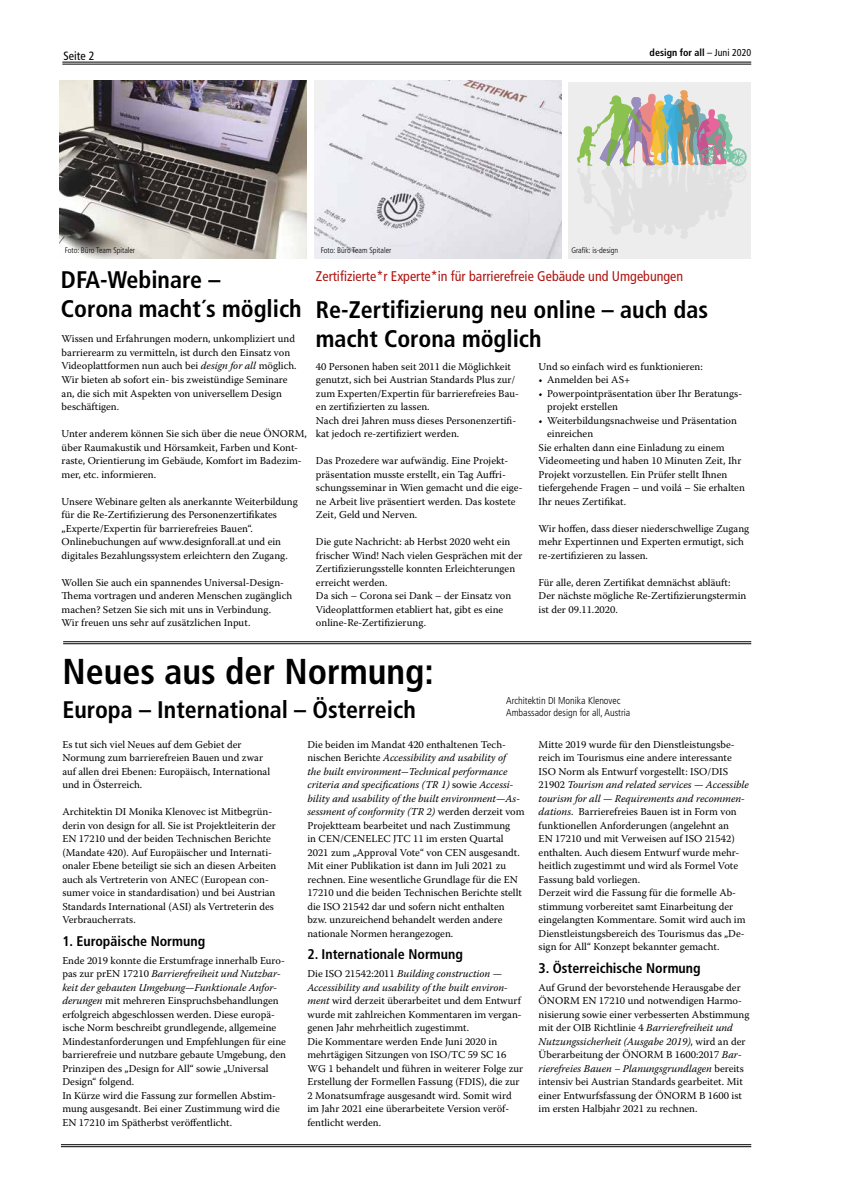
<style>
.page{position:relative;width:842px;height:1191px;background:#fff}
.page>*{position:absolute;margin:0;border:0;box-sizing:border-box;transform-origin:0 0}
.t1{font:700 condensed 36px "Frutiger LT Std";color:#000}
.t2{font:700 condensed 24px/28.8px "Frutiger LT Std";color:#000}
.t3{font:700 condensed 14px "Frutiger LT Std";color:#000}
.t4{font:condensed 14px "Frutiger LT Std";color:#ae1613}
.t5{font:condensed 12px "Frutiger LT Std";color:#000}
.t6{font:10.5px/13.5px "Warnock Pro";color:#000}
.t7{font:300 condensed 10px/12px "Frutiger LT Std";color:#000}
.t8{font:700 condensed 10px "Frutiger LT Std";color:#000}
.t9{font:300 condensed 8px "Frutiger LT Std";color:#000}
.s1{font-weight:400}
.s2{font-style:italic}
</style>
<div class="page">
<hr style="left:62px;top:64px;width:689px;height:1px;background:#000">
<hr style="left:62px;top:62px;width:689px;height:1px;background:#000">
<hr style="left:61px;top:1146px;width:690px;height:1px;background:#000">
<hr style="left:61px;top:1144px;width:690px;height:1px;background:#000">
<hr style="left:63px;top:641px;width:688px;height:1px;background:#000">
<hr style="left:63px;top:643px;width:688px;height:1px;background:#000">
<img style="left:60px;top:81px;width:246px;height:177px">
<img style="left:315px;top:81px;width:246px;height:177px">
<div style="left:568px;top:83px;width:183px;height:175px;background:#ededed"></div>
<svg style="left:577px;top:90px;width:170px;height:149px"></svg>
<p class="t5" style="left:64px;top:48px;width:32px">Seite 2</p>
<p class="t8" style="left:650px;top:47px;width:103px">design for all <span class="s1">– Juni 2020</span></p>
<p class="t9" style="left:65px;top:246px;width:72px">Foto: Büro Team Spitaler</p>
<p class="t9" style="left:321px;top:246px;width:72px">Foto: Büro Team Spitaler</p>
<p class="t9" style="left:571px;top:246px;width:48px">Grafik: is-design</p>
<h2 class="t2" style="left:61px;top:265px;width:242px">DFA-Webinare –<br>Corona macht´s möglich</h2>
<h3 class="t4" style="left:316px;top:267px;width:369px">Zertifizierte*r Experte*in für barrierefreie Gebäude und Umgebungen</h3>
<h2 class="t2" style="left:316px;top:295px;width:394px">Re-Zertifizierung neu online – auch das</h2>
<p class="t6" style="left:62px;top:332px;width:235px">Wissen und Erfahrungen modern, unkompliziert und</p>
<h2 class="t2" style="left:316px;top:324px;width:227px">macht Corona möglich</h2>
<p class="t6" style="left:62px;top:345px;width:236px">barrierearm zu vermitteln, ist durch den Einsatz von Videoplattformen nun auch bei <span class="s2">design for all</span> möglich.<br>Wir bieten ab sofort ein- bis zweistündige Seminare an, die sich mit Aspekten von universellem Design beschäftigen.</p>
<p class="t6" style="left:62px;top:426px;width:247px">Unter anderem können Sie sich über die neue ÖNORM, über Raumakustik und Hörsamkeit, Farben und Kont&shy;raste, Orientierung im Gebäude, Komfort im Badezim&shy;mer, etc. informieren.</p>
<p class="t6" style="left:62px;top:494px;width:238px">Unsere Webinare gelten als anerkannte Weiterbildung für die Re-Zertifizierung des Personenzertifikates „Experte/Expertin für barrierefreies Bauen“.<br>Onlinebuchungen auf www.designforall.at und ein digitales Bezahlungssystem erleichtern den Zugang.</p>
<p class="t6" style="left:62px;top:575px;width:232px">Wollen Sie auch ein spannendes Universal-Design-Thema vortragen und anderen Menschen zugänglich machen? Setzen Sie sich mit uns in Verbindung.<br>Wir freuen uns sehr auf zusätzlichen Input.</p>
<p class="t6" style="left:316px;top:359px;width:204px">40 Personen haben seit 2011 die Möglichkeit genutzt, sich bei Austrian Standards Plus zur/ zum Experten/Expertin für barrierefreies Bau&shy;en zertifizierten zu lassen.<br>Nach drei Jahren muss dieses Personenzertifi&shy;kat jedoch re-zertifiziert werden.</p>
<p class="t6" style="left:316px;top:454px;width:208px">Das Prozedere war aufwändig. Eine Projekt&shy;präsentation musste erstellt, ein Tag Auffri&shy;schungsseminar in Wien gemacht und die eige&shy;ne Arbeit live präsentiert werden. Das kostete Zeit, Geld und Nerven.</p>
<p class="t6" style="left:316px;top:535px;width:208px">Die gute Nachricht: ab Herbst 2020 weht ein frischer Wind! Nach vielen Gesprächen mit der Zertifizierungsstelle konnten Erleichterungen erreicht werden.<br>Da sich – Corona sei Dank – der Einsatz von Videoplattformen etabliert hat, gibt es eine online-Re-Zertifizierung.</p>
<p class="t6" style="left:539px;top:359px;width:166px">Und so einfach wird es funktionieren:</p>
<p class="t6" style="left:539px;top:373px;width:93px">• Anmelden bei AS+</p>
<p class="t6" style="left:547px;top:386px;width:197px;text-indent:-9px">• Powerpointpräsentation über Ihr Beratungs&shy;projekt erstellen</p>
<p class="t6" style="left:539px;top:413px;width:200px">• Weiterbildungsnachweise und Präsentation</p>
<p class="t6" style="left:547px;top:427px;width:48px">einreichen</p>
<p class="t6" style="left:539px;top:440px;width:188px">Sie erhalten dann eine Einladung zu einem</p>
<p class="t6" style="left:539px;top:454px;width:204px">Videomeeting und haben 10 Minuten Zeit, Ihr</p>
<p class="t6" style="left:539px;top:467px;width:190px">Projekt vorzustellen. Ein Prüfer stellt Ihnen</p>
<p class="t6" style="left:539px;top:481px;width:208px">tiefergehende Fragen – und voilá – Sie erhalten</p>
<p class="t6" style="left:539px;top:494px;width:89px">Ihr neues Zertifikat.</p>
<p class="t6" style="left:539px;top:521px;width:212px">Wir hoffen, dass dieser niederschwellige Zugang mehr Expertinnen und Experten ermutigt, sich re-zertifizieren zu lassen.</p>
<p class="t6" style="left:539px;top:575px;width:209px">Für alle, deren Zertifikat demnächst abläuft:<br>Der nächste mögliche Re-Zertifizierungstermin ist der 09.11.2020.</p>
<h1 class="t1" style="left:62px;top:649px;width:373px">Neues aus der Normung:</h1>
<h2 class="t2" style="left:62px;top:695px;width:355px">Europa – International – Österreich</h2>
<p class="t7" style="left:506px;top:695px;width:126px">Architektin DI Monika Klenovec<br>Ambassador design for all, Austria</p>
<p class="t6" style="left:307px;top:737px;width:219px">Die beiden im Mandat 420 enthaltenen Tech&shy;nischen Berichte <span class="s2">Accessibility and usability of<br>the built environment-Technical performance criteria and specifications (TR 1)</span> sowie <span class="s2">Accessi&shy;bility and usability of the built environment—As&shy;sessment of conformity (TR 2)</span> werden derzeit vom Projektteam bearbeitet und nach Zustimmung<br>in CEN/CENELEC JTC 11 im ersten Quartal 2021 zum „Approval Vote“ von CEN ausgesandt.<br>Mit einer Publikation ist dann im Juli 2021 zu rechnen. Eine wesentliche Grundlage für die EN 17210 und die beiden Technischen Berichte stellt die ISO 21542 dar und sofern nicht enthalten bzw. unzureichend behandelt werden andere nationale Normen herangezogen.</p>
<h3 class="t3" style="left:307px;top:946px;width:157px">2. Internationale Normung</h3>
<p class="t6" style="left:307px;top:966px;width:217px">Die ISO 21542:2011 <span class="s2">Building construction — Accessibility and usability of the built environ&shy;ment</span> wird derzeit überarbeitet und dem Entwurf wurde mit zahlreichen Kommentaren im vergan&shy;genen Jahr mehrheitlich zugestimmt.<br>Die Kommentare werden Ende Juni 2020 in mehrtägigen Sitzungen von ISO/TC 59 SC 16<br>WG 1 behandelt und führen in weiterer Folge zur Erstellung der Formellen Fassung (FDIS), die zur 2 Monatsumfrage ausgesandt wird. Somit wird im Jahr 2021 eine überarbeitete Version veröf&shy;fentlicht werden.</p>
<p class="t6" style="left:62px;top:737px;width:209px">Es tut sich viel Neues auf dem Gebiet der Normung zum barrierefreien Bauen und zwar auf allen drei Ebenen: Europäisch, International und in Österreich.</p>
<p class="t6" style="left:62px;top:804px;width:216px">Architektin DI Monika Klenovec ist Mitbegrün&shy;derin von design for all. Sie ist Projektleiterin der EN 17210 und der beiden Technischen Berichte (Mandate 420). Auf Europäischer und Internati&shy;onaler Ebene beteiligt sie sich an diesen Arbeiten auch als Vertreterin von ANEC (European con&shy;sumer voice in standardisation) und bei Austrian Standards International (ASI) als Vertreterin des Verbraucherrats.</p>
<h3 class="t3" style="left:62px;top:932px;width:144px">1. Europäische Normung</h3>
<p class="t6" style="left:62px;top:953px;width:225px">Ende 2019 konnte die Erstumfrage innerhalb Euro&shy;pas zur prEN 17210 <span class="s2">Barrierefreiheit und Nutzbar&shy;keit der gebauten Umgebung—Funktionale Anfor&shy;derungen</span> mit mehreren Einspruchsbehandlungen erfolgreich abgeschlossen werden. Diese europä&shy;ische Norm beschreibt grundlegende, allgemeine Mindestanforderungen und Empfehlungen für eine barrierefreie und nutzbare gebaute Umgebung, den Prinzipen des „Design for All“ sowie „Universal Design“ folgend.<br>In Kürze wird die Fassung zur formellen Abstim&shy;mung ausgesandt. Bei einer Zustimmung wird die EN 17210 im Spätherbst veröffentlicht.</p>
<p class="t6" style="left:539px;top:737px;width:212px">Mitte 2019 wurde für den Dienstleistungsbe&shy;reich im Tourismus eine andere interessante ISO Norm als Entwurf vorgestellt: ISO/DIS 21902 <span class="s2">Tourism and related services — Accessible tourism for all — Requirements and recommen&shy;dations</span>. Barrierefreies Bauen ist in Form von funktionellen Anforderungen (angelehnt an<br>EN 17210 und mit Verweisen auf ISO 21542) enthalten. Auch diesem Entwurf wurde mehr&shy;heitlich zugestimmt und wird als Formel Vote Fassung bald vorliegen.<br>Derzeit wird die Fassung für die formelle Ab&shy;stimmung vorbereitet samt Einarbeitung der eingelangten Kommentare. Somit wird auch im Dienstleistungsbereich des Tourismus das „De&shy;sign for All“ Konzept bekannter gemacht.</p>
<h3 class="t3" style="left:539px;top:959px;width:163px">3. Österreichische Normung</h3>
<p class="t6" style="left:539px;top:980px;width:212px">Auf Grund der bevorstehende Herausgabe der ÖNORM EN 17210 und notwendigen Harmo&shy;nisierung sowie einer verbesserten Abstimmung mit der OIB Richtlinie 4 <span class="s2">Barrierefreiheit und Nutzungssicherheit (Ausgabe 2019)</span>, wird an der Überarbeitung der ÖNORM B 1600:2017 <span class="s2">Bar&shy;rierefreies Bauen – Planungsgrundlagen</span> bereits intensiv bei Austrian Standards gearbeitet. Mit einer Entwurfsfassung der ÖNORM B 1600 ist im ersten Halbjahr 2021 zu rechnen.</p>
</div>
